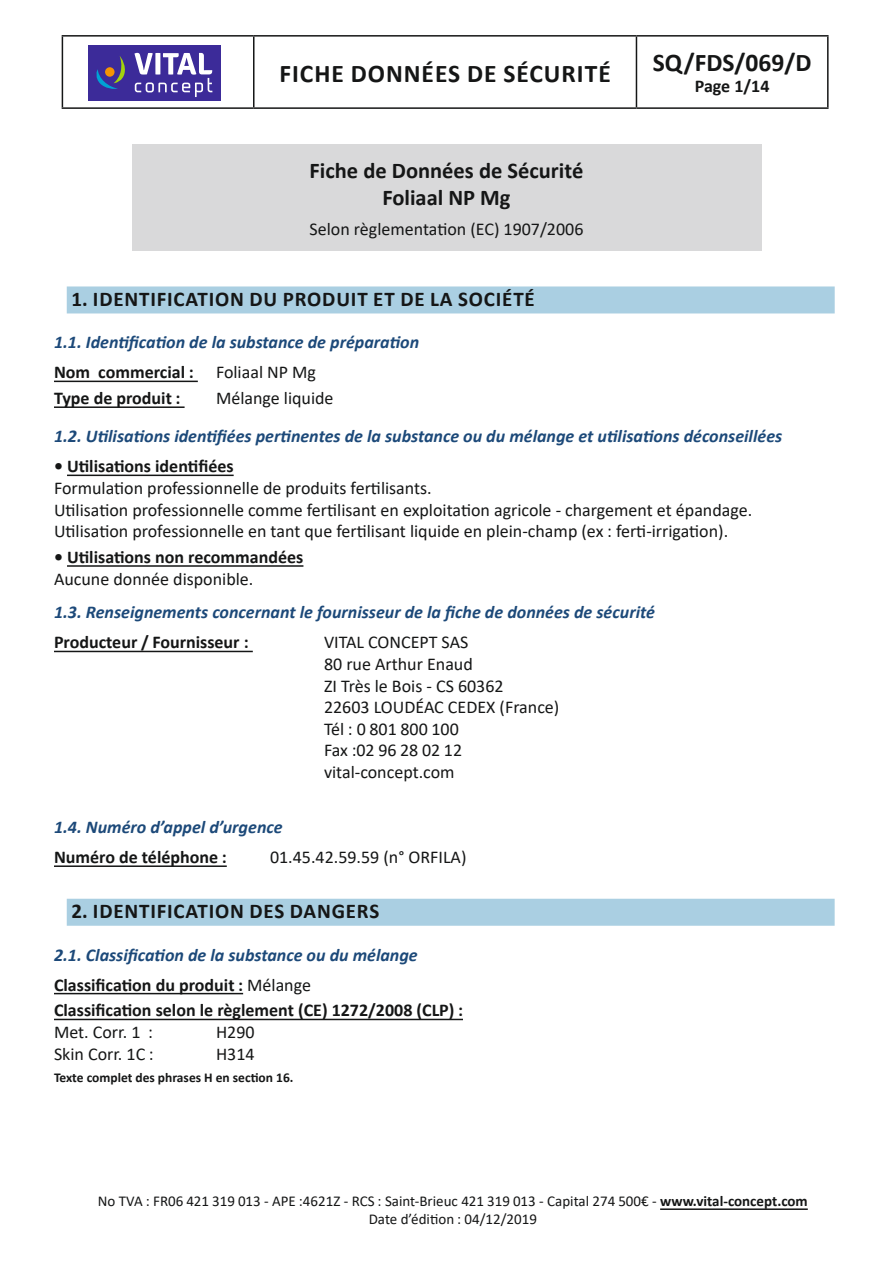
<style>
.page{position:relative;width:893px;height:1263px;background:#fff}
.page>*{position:absolute;margin:0;border:0;box-sizing:border-box;transform-origin:0 0}
.t1{font:700 25.5px "Calibri";letter-spacing:.04em;color:#151616}
.t2{font:700 22.5px/27px "Calibri";color:#151616;text-align:center}
.t3{font:700 21px "Calibri";letter-spacing:.04em;color:#151616}
.t4{font:18px/21.6px "Calibri";color:#151616}
.t5{font:italic 700 18px/30.2px "Calibri";color:#1c4979}
.t6{font:700 18px "Calibri";color:#151616}
.t7{font:15px/18px "Calibri";color:#151616;text-align:center}
.t8{font:700 13.5px "Calibri";color:#151616}
.s1{font-style:normal;color:#151616}
.s2{font-weight:400;font-style:normal;color:#151616}
.s3{font-weight:700}
</style>
<div class="page">
<hr style="left:62px;top:35px;width:192px;height:2px;background:#151616">
<hr style="left:62px;top:37px;width:1px;height:70px;background:#151616">
<hr style="left:254px;top:35px;width:382px;height:2px;background:#151616">
<hr style="left:253px;top:37px;width:1px;height:70px;background:#151616">
<hr style="left:636px;top:35px;width:193px;height:2px;background:#151616">
<hr style="left:636px;top:37px;width:1px;height:70px;background:#151616">
<hr style="left:827px;top:37px;width:2px;height:70px;background:#151616">
<hr style="left:62px;top:107px;width:192px;height:2px;background:#151616">
<hr style="left:254px;top:107px;width:382px;height:2px;background:#151616">
<hr style="left:636px;top:107px;width:193px;height:2px;background:#151616">
<div style="left:89px;top:45px;width:132px;height:55px;background:#3c2b99"></div>
<svg style="left:134px;top:53px;width:78px;height:44px"></svg>
<svg style="left:96px;top:56px;width:29px;height:33px"></svg>
<div style="left:105px;top:67px;width:10px;height:10px;background:#f59403;border-radius:50%"></div>
<hr style="left:660px;top:1208px;width:148px;height:2px;background:#151616">
<div style="left:132px;top:145px;width:629px;height:106px;background:#d9d9da"></div>
<div style="left:67px;top:286px;width:768px;height:27px;background:#aacfe2"></div>
<hr style="left:54px;top:381px;width:144px;height:1px;background:#151616">
<hr style="left:54px;top:406px;width:131px;height:2px;background:#151616">
<hr style="left:67px;top:475px;width:167px;height:1px;background:#151616">
<hr style="left:67px;top:565px;width:236px;height:2px;background:#151616">
<hr style="left:54px;top:651px;width:199px;height:1px;background:#151616">
<hr style="left:54px;top:865px;width:173px;height:2px;background:#151616">
<div style="left:67px;top:899px;width:768px;height:27px;background:#aacfe2"></div>
<hr style="left:54px;top:993px;width:189px;height:1px;background:#151616">
<hr style="left:54px;top:1019px;width:409px;height:1px;background:#151616">
<h1 class="t1" style="left:279px;top:55px;width:333px">FICHE DONNÉES DE SÉCURITÉ</h1>
<h1 class="t1" style="left:653px;top:44px;width:160px">SQ/FDS/069/D</h1>
<p class="t6" style="left:695px;top:74px;width:76px">Page 1/14</p>
<p class="t2" style="left:310px;top:156px;width:275px">Fiche de Données de Sécurité<br>Foliaal NP Mg</p>
<p class="t4" style="left:309px;top:217px;width:275px">Selon règlementation (EC) 1907/2006</p>
<p class="t3" style="left:72px;top:284px;width:465px">1. IDENTIFICATION DU PRODUIT ET DE LA SOCIÉTÉ</p>
<p class="t5" style="left:54px;top:327px;width:367px">1.1. Identification de la substance de préparation<br><span class="s1">Nom commercial :</span> <span class="s2">Foliaal NP Mg</span></p>
<p class="t6" style="left:54px;top:385px;width:128px">Type de produit :</p>
<p class="t4" style="left:216px;top:387px;width:119px">Mélange liquide</p>
<p class="t5" style="left:54px;top:420px;width:730px">1.2. Utilisations identifiées pertinentes de la substance ou du mélange et utilisations déconseillées</p>
<p class="t6" style="left:54px;top:454px;width:181px">• Utilisations identifiées</p>
<p class="t4" style="left:54px;top:477px;width:700px">Formulation professionnelle de produits fertilisants.<br>Utilisation professionnelle comme fertilisant en exploitation agricole - chargement et épandage.<br>Utilisation professionnelle en tant que fertilisant liquide en plein-champ (ex : ferti-irrigation).</p>
<p class="t6" style="left:54px;top:544px;width:251px">• Utilisations non recommandées</p>
<p class="t4" style="left:54px;top:567px;width:201px">Aucune donnée disponible.</p>
<p class="t5" style="left:54px;top:597px;width:603px">1.3. Renseignements concernant le fournisseur de la fiche de données de sécurité</p>
<p class="t6" style="left:54px;top:630px;width:196px">Producteur / Fournisseur :</p>
<p class="t4" style="left:324px;top:631px;width:237px">VITAL CONCEPT SAS<br>80 rue Arthur Enaud<br>ZI Très le Bois - CS 60362<br>22603 LOUDÉAC CEDEX (France)<br>Tél : 0 801 800 100<br>Fax :02 96 28 02 12 vital-concept.com</p>
<p class="t5" style="left:54px;top:811px;width:230px">1.4. Numéro d’appel d’urgence</p>
<p class="t6" style="left:54px;top:844px;width:174px">Numéro de téléphone :</p>
<p class="t4" style="left:270px;top:846px;width:198px">01.45.42.59.59 (n° ORFILA)</p>
<p class="t3" style="left:72px;top:896px;width:309px">2. IDENTIFICATION DES DANGERS</p>
<p class="t5" style="left:54px;top:939px;width:365px">2.1. Classification de la substance ou du mélange<br><span class="s1">Classification du produit :</span> <span class="s2">Mélange</span></p>
<p class="t6" style="left:54px;top:998px;width:411px">Classification selon le règlement (CE) 1272/2008 (CLP) :</p>
<p class="t4" style="left:54px;top:1021px;width:100px">Met. Corr. 1 :</p>
<p class="t4" style="left:216px;top:1021px;width:40px">H290</p>
<p class="t4" style="left:54px;top:1042px;width:101px">Skin Corr. 1C :</p>
<p class="t4" style="left:216px;top:1042px;width:40px">H314</p>
<p class="t8" style="left:54px;top:1068px;width:241px">Texte complet des phrases H en section 16.</p>
<p class="t7" style="left:98px;top:1192px;width:711px">No TVA : FR06 421 319 013 - APE :4621Z - RCS : Saint-Brieuc 421 319 013 - Capital 274 500€ - <span class="s3">www.vital-concept.com<br></span>Date d’édition : 04/12/2019</p>
</div>
